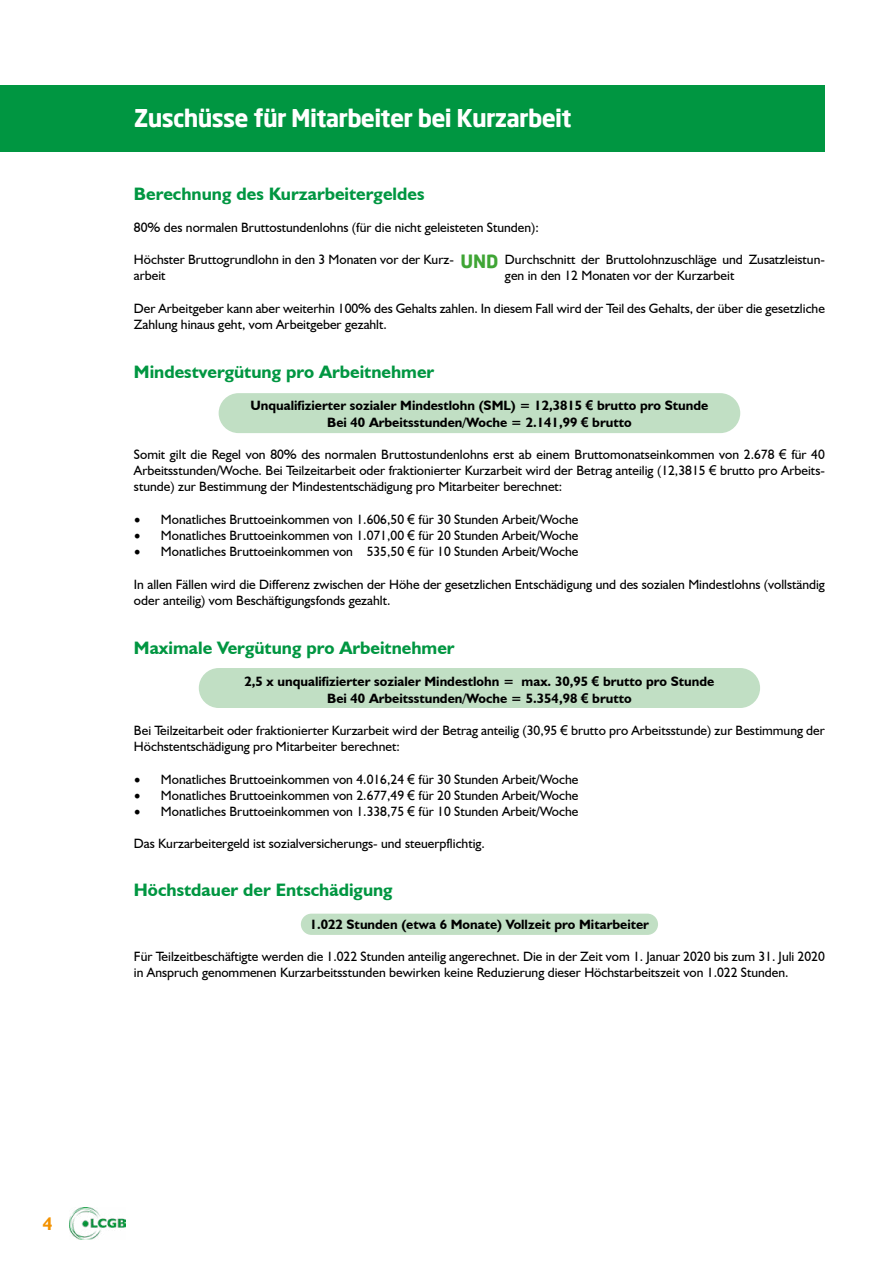
<style>
.page{position:relative;width:893px;height:1263px;background:#fff}
.page>*{position:absolute;margin:0;border:0;box-sizing:border-box;transform-origin:0 0}
.t1{font:700 24px "Neo Sans";letter-spacing:-.03em;color:#fff}
.t2{font:700 18px "Humanist 521 BT";color:#009641}
.t3{font:700 18px "Humanist 521 BT";color:#f39200}
.t4{font:13.5px/16.2px "Humanist 521 BT";color:#000}
.t5{font:700 13.5px/16.2px "Humanist 521 BT";color:#000;text-align:center}
.s1{font-family:"Neo Sans";font-weight:700;font-size:18px;color:#3fa535}
.s2{font-family:"Arial"}
.s3{font-family:"Minion Pro";font-size:18px}
</style>
<div class="page">
<img style="left:69px;top:1207px;width:57px;height:33px">
<div style="left:301px;top:914px;width:357px;height:21px;background:#c1dfc4;border-radius:11px"></div>
<div style="left:199px;top:668px;width:561px;height:40px;background:#c1dfc4;border-radius:20px"></div>
<div style="left:219px;top:393px;width:521px;height:40px;background:#c1dfc4;border-radius:20px"></div>
<div style="left:0;top:85px;width:825px;height:67px;background:#009641"></div>
<h1 class="t1" style="left:134px;top:103px;width:439px">Zuschüsse für Mitarbeiter bei Kurzarbeit</h1>
<h2 class="t2" style="left:134px;top:183px;width:292px">Berechnung des Kurzarbeitergeldes</h2>
<p class="t4" style="left:134px;top:219px;width:406px">80% des normalen Bruttostundenlohns (für die nicht geleisteten Stunden):</p>
<p class="t4" style="left:134px;top:251px;width:321px">Höchster Bruttogrundlohn in den 3 Monaten vor der Kurz&shy;arbeit</p>
<p class="t4" style="left:505px;top:251px;width:321px;text-indent:-45px"><span class="s1">UND</span> Durchschnitt der Bruttolohnzuschläge und Zusatzleistun&shy;gen in den 12 Monaten vor der Kurzarbeit</p>
<p class="t4" style="left:134px;top:300px;width:692px">Der Arbeitgeber kann aber weiterhin 100% des Gehalts zahlen. In diesem Fall wird der Teil des Gehalts, der über die gesetzliche<br>Zahlung hinaus geht, vom Arbeitgeber gezahlt.</p>
<h2 class="t2" style="left:134px;top:361px;width:302px">Mindestvergütung pro Arbeitnehmer</h2>
<p class="t5" style="left:250px;top:397px;width:459px">Unqualifizierter sozialer Mindestlohn (SML) = 12,3815 <span class="s2">€</span> brutto pro Stunde<br>Bei 40 Arbeitsstunden/Woche = 2.141,99 <span class="s2">€</span> brutto</p>
<p class="t4" style="left:134px;top:446px;width:692px;text-align:justify">Somit gilt die Regel von 80% des normalen Bruttostundenlohns erst ab einem Bruttomonatseinkommen von 2.678 <span class="s2">€</span> für 40<br>Arbeitsstunden/Woche. Bei Teilzeitarbeit oder fraktionierter Kurzarbeit wird der Betrag anteilig (12,3815 <span class="s2">€</span> brutto pro Arbeits&shy;stunde) zur Bestimmung der Mindestentschädigung pro Mitarbeiter berechnet:</p>
<p class="t4" style="left:134px;top:511px;width:446px"><span class="s3">•</span> Monatliches Bruttoeinkommen von 1.606,50 <span class="s2">€</span> für 30 Stunden Arbeit/Woche</p>
<p class="t4" style="left:134px;top:527px;width:446px"><span class="s3">•</span> Monatliches Bruttoeinkommen von 1.071,00 <span class="s2">€</span> für 20 Stunden Arbeit/Woche</p>
<p class="t4" style="left:134px;top:543px;width:446px"><span class="s3">•</span> Monatliches Bruttoeinkommen von 535,50 <span class="s2">€</span> für 10 Stunden Arbeit/Woche</p>
<p class="t4" style="left:134px;top:576px;width:692px">In allen Fällen wird die Differenz zwischen der Höhe der gesetzlichen Entschädigung und des sozialen Mindestlohns (vollständig oder anteilig) vom Beschäftigungsfonds gezahlt.</p>
<h2 class="t2" style="left:134px;top:637px;width:322px">Maximale Vergütung pro Arbeitnehmer</h2>
<p class="t5" style="left:245px;top:673px;width:471px">2,5 x unqualifizierter sozialer Mindestlohn = max. 30,95 <span class="s2">€</span> brutto pro Stunde<br>Bei 40 Arbeitsstunden/Woche = 5.354,98 <span class="s2">€</span> brutto</p>
<p class="t4" style="left:134px;top:722px;width:692px">Bei Teilzeitarbeit oder fraktionierter Kurzarbeit wird der Betrag anteilig (30,95 <span class="s2">€</span> brutto pro Arbeitsstunde) zur Bestimmung der<br>Höchstentschädigung pro Mitarbeiter berechnet:</p>
<p class="t4" style="left:134px;top:771px;width:446px"><span class="s3">•</span> Monatliches Bruttoeinkommen von 4.016,24 <span class="s2">€</span> für 30 Stunden Arbeit/Woche</p>
<p class="t4" style="left:134px;top:787px;width:446px"><span class="s3">•</span> Monatliches Bruttoeinkommen von 2.677,49 <span class="s2">€</span> für 20 Stunden Arbeit/Woche</p>
<p class="t4" style="left:134px;top:803px;width:446px"><span class="s3">•</span> Monatliches Bruttoeinkommen von 1.338,75 <span class="s2">€</span> für 10 Stunden Arbeit/Woche</p>
<p class="t4" style="left:134px;top:835px;width:353px">Das Kurzarbeitergeld ist sozialversicherungs- und steuerpflichtig.</p>
<h2 class="t2" style="left:134px;top:879px;width:260px">Höchstdauer der Entschädigung</h2>
<p class="t5" style="left:310px;top:915px;width:341px">1.022 Stunden (etwa 6 Monate) Vollzeit pro Mitarbeiter</p>
<p class="t4" style="left:134px;top:948px;width:692px">Für Teilzeitbeschäftigte werden die 1.022 Stunden anteilig angerechnet. Die in der Zeit vom 1. Januar 2020 bis zum 31. Juli 2020 in Anspruch genommenen Kurzarbeitsstunden bewirken keine Reduzierung dieser Höchstarbeitszeit von 1.022 Stunden.</p>
<h2 class="t3" style="left:43px;top:1213px;width:11px">4</h2>
</div>
